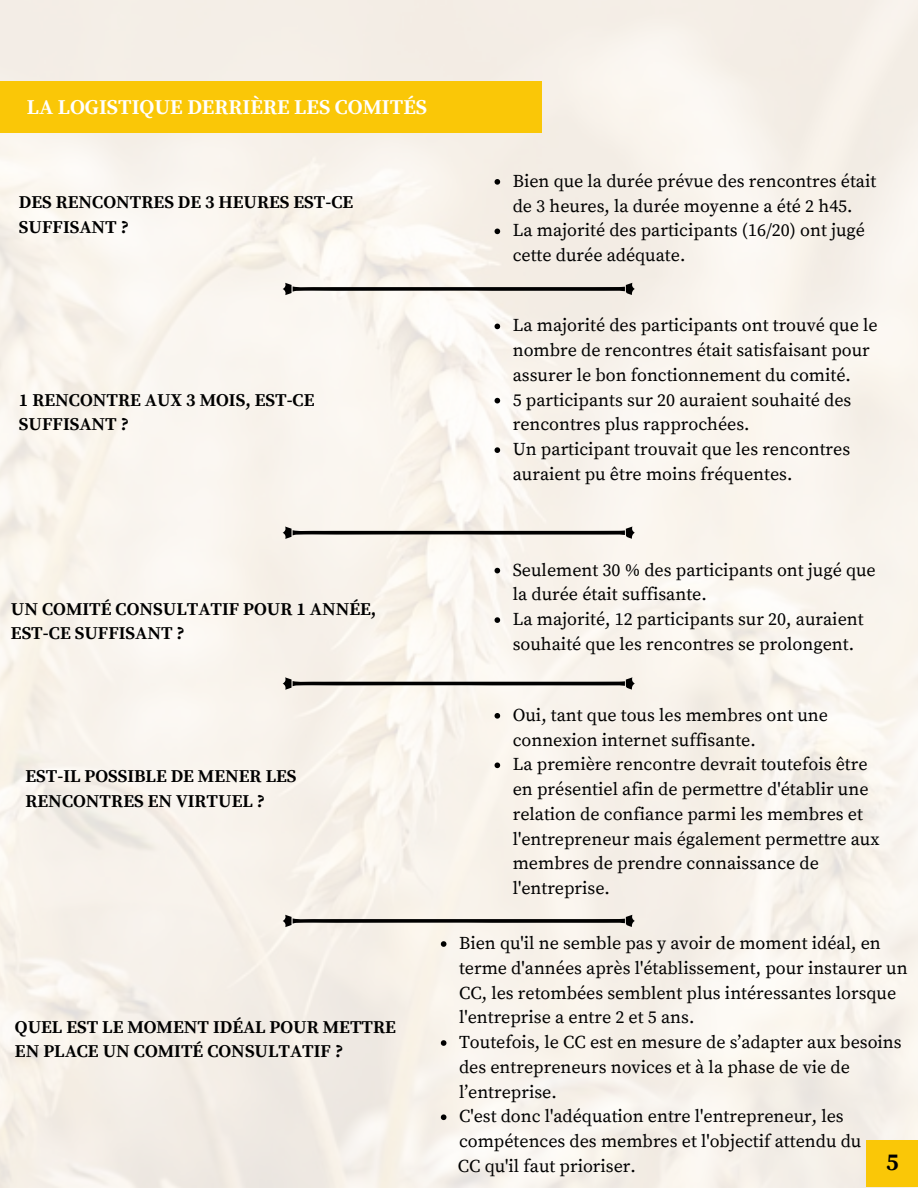
<style>
.page{position:relative;width:918px;height:1188px;background:#fff}
.page>*{position:absolute;margin:0;border:0;box-sizing:border-box;transform-origin:0 0}
.t1{font:700 24px "Source Serif Pro";color:#000}
.t2{font:700 21px "Source Serif Pro";color:#fff}
.t3{font:18px/24.8px "Source Serif Pro";color:#000}
.t4{font:700 18px/24.8px "Source Serif Pro";color:#000}
</style>
<div class="page">
<img style="left:0;top:0;width:918px;height:1188px">
<div style="left:0;top:81px;width:541px;height:52px;background:#fac707"></div>
<svg style="left:283px;top:283px;width:352px;height:12px"></svg>
<svg style="left:495px;top:324px;width:5px;height:5px"></svg>
<svg style="left:495px;top:398px;width:5px;height:5px"></svg>
<svg style="left:495px;top:447px;width:5px;height:6px"></svg>
<svg style="left:495px;top:568px;width:5px;height:5px"></svg>
<svg style="left:495px;top:617px;width:5px;height:6px"></svg>
<svg style="left:495px;top:179px;width:5px;height:6px"></svg>
<svg style="left:495px;top:229px;width:5px;height:5px"></svg>
<svg style="left:495px;top:713px;width:5px;height:6px"></svg>
<svg style="left:495px;top:763px;width:5px;height:5px"></svg>
<svg style="left:283px;top:527px;width:352px;height:12px"></svg>
<svg style="left:283px;top:677px;width:352px;height:13px"></svg>
<svg style="left:441px;top:941px;width:5px;height:6px"></svg>
<svg style="left:441px;top:1040px;width:5px;height:6px"></svg>
<svg style="left:441px;top:1114px;width:5px;height:6px"></svg>
<svg style="left:283px;top:915px;width:352px;height:12px;background:#a7a49e"></svg>
<div style="left:867px;top:1141px;width:51px;height:46px;background:#fac707"></div>
<p class="t2" style="left:27px;top:94px;width:402px">LA LOGISTIQUE DERRIÈRE LES COMITÉS</p>
<p class="t4" style="left:19px;top:191px;width:336px">DES RENCONTRES DE 3 HEURES EST-CE<br>SUFFISANT ?</p>
<p class="t4" style="left:19px;top:388px;width:297px">1 RENCONTRE AUX 3 MOIS, EST-CE<br>SUFFISANT ?</p>
<p class="t4" style="left:11px;top:597px;width:367px">UN COMITÉ CONSULTATIF POUR 1 ANNÉE,<br>EST-CE SUFFISANT ?</p>
<p class="t4" style="left:25px;top:764px;width:273px">EST-IL POSSIBLE DE MENER LES<br>RENCONTRES EN VIRTUEL ?</p>
<p class="t4" style="left:15px;top:1015px;width:383px">QUEL EST LE MOMENT IDÉAL POUR METTRE<br>EN PLACE UN COMITÉ CONSULTATIF ?</p>
<p class="t3" style="left:513px;top:169px;width:365px">Bien que la durée prévue des rencontres était de 3 heures, la durée moyenne a été 2 h45.</p>
<p class="t3" style="left:513px;top:219px;width:354px">La majorité des participants (16/20) ont jugé cette durée adéquate.</p>
<p class="t3" style="left:513px;top:314px;width:366px">La majorité des participants ont trouvé que le nombre de rencontres était satisfaisant pour assurer le bon fonctionnement du comité.</p>
<p class="t3" style="left:513px;top:388px;width:340px">5 participants sur 20 auraient souhaité des rencontres plus rapprochées.</p>
<p class="t3" style="left:513px;top:438px;width:339px">Un participant trouvait que les rencontres auraient pu être moins fréquentes.</p>
<p class="t3" style="left:513px;top:558px;width:365px">Seulement 30 % des participants ont jugé que la durée était suffisante.</p>
<p class="t3" style="left:513px;top:608px;width:352px">La majorité, 12 participants sur 20, auraient souhaité que les rencontres se prolongent.</p>
<p class="t3" style="left:513px;top:703px;width:317px">Oui, tant que tous les membres ont une connexion internet suffisante.</p>
<p class="t3" style="left:513px;top:753px;width:368px">La première rencontre devrait toutefois être en présentiel afin de permettre d'établir une relation de confiance parmi les membres et l'entrepreneur mais également permettre aux membres de prendre connaissance de l'entreprise.</p>
<p class="t3" style="left:459px;top:931px;width:450px">Bien qu'il ne semble pas y avoir de moment idéal, en terme d'années après l'établissement, pour instaurer un CC, les retombées semblent plus intéressantes lorsque l'entreprise a entre 2 et 5 ans.</p>
<p class="t3" style="left:459px;top:1030px;width:444px">Toutefois, le CC est en mesure de s’adapter aux besoins des entrepreneurs novices et à la phase de vie de l’entreprise.</p>
<p class="t3" style="left:459px;top:1105px;width:404px">C'est donc l'adéquation entre l'entrepreneur, les compétences des membres et l'objectif attendu du</p>
<p class="t3" style="left:458px;top:1154px;width:180px">CC qu'il faut prioriser.</p>
<p class="t1" style="left:886px;top:1148px;width:14px">5</p>
</div>
